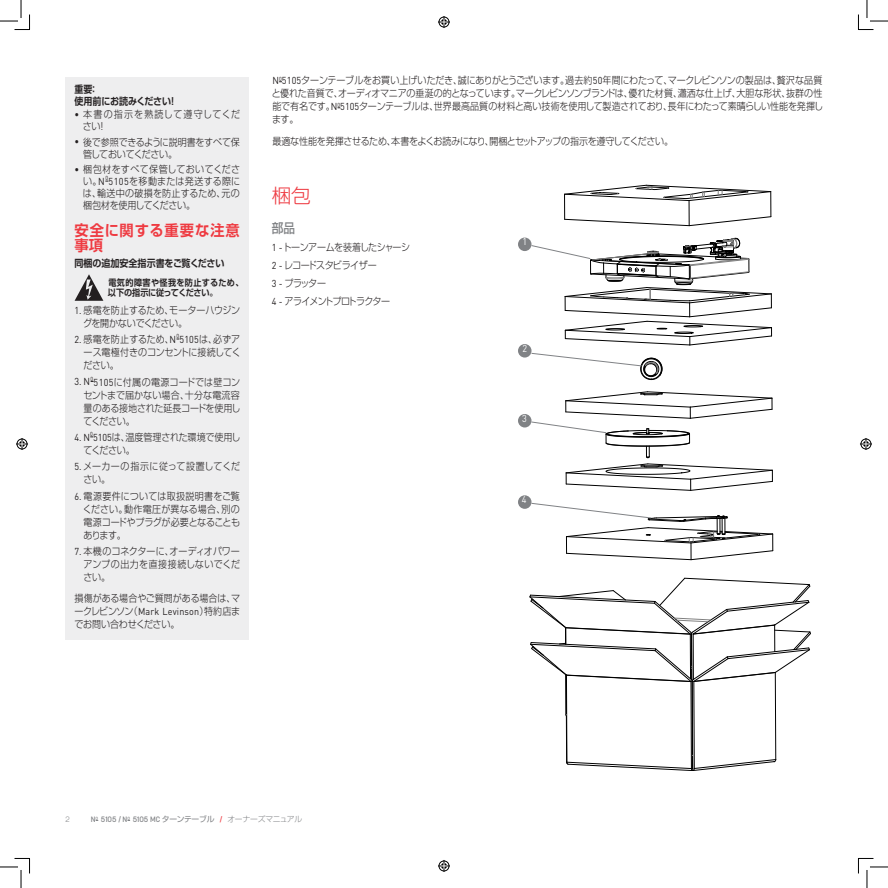
<style>
.page{position:relative;width:888px;height:888px;background:#fff}
.page>*{position:absolute;margin:0;border:0;box-sizing:border-box;transform-origin:0 0}
.t1{font:300 19.5px "Shin Go Pro";color:#ee3a41}
.t2{font:700 15px/15px "Shin Go Pro De";letter-spacing:.07em;color:#ee3a41;scale:.95 1}
.t3{font:500 13px "Shin Go Pro";color:#808285;scale:.9 1}
.t4{font:300 10px/13px "Shin Go Pro";letter-spacing:-.015em;color:#231f20;text-align:justify;scale:.9 1}
.t5{font:300 10px/18px "Shin Go Pro";letter-spacing:-.065em;color:#231f20;scale:.9 1}
.t6{font:300 10px "Shin Go Pro";letter-spacing:-.035em;color:#231f20;scale:.9 1}
.t7{font:300 10px/12px "Shin Go Pro";letter-spacing:.04em;color:#231f20;text-align:right;scale:.9 1}
.t8{font:700 10px/12px "Shin Go Pro De";color:#231f20;scale:.9 1}
.t9{font:300 10px/13px "Shin Go Pro";letter-spacing:.035em;color:#231f20;scale:.9 1}
.t10{font:300 10px "Shin Go Pro";letter-spacing:.01em;color:#231f20;scale:.9 1}
.t11{font:300 10px/12px "Shin Go Pro";letter-spacing:.115em;color:#231f20;scale:.9 1}
.t12{font:10px "DINOT";color:#fff;scale:.9 1}
.t13{font:700 9px/10px "Shin Go Pro De";letter-spacing:.02em;color:#231f20;scale:.9 1}
.t14{font:500 7.8px "Korolev";color:#808285}
.t15{font:300 7.8px "Korolev";color:#808285}
.t16{font:5.8px "DINOT";color:#231f20;scale:.9 1}
.s1{font-family:"DINOT";font-weight:400}
.s2{font-family:"Shin Go Pro";font-weight:400}
.s3{color:#ee3a41}
.s4{font-family:"Shin Go Pro";font-weight:300}
</style>
<div class="page">
<div style="left:66px;top:77px;width:183px;height:562px;background:#eeeeef"></div>
<svg style="left:75px;top:274px;width:28px;height:26px"></svg>
<svg style="left:564px;top:184px;width:207px;height:42px"></svg>
<svg style="left:529px;top:577px;width:281px;height:194px"></svg>
<div style="left:517px;top:237px;width:14px;height:14px;background:#808285;border-radius:50%"></div>
<div style="left:517px;top:344px;width:14px;height:13px;background:#808285;border-radius:50%"></div>
<div style="left:517px;top:414px;width:14px;height:13px;background:#808285;border-radius:50%"></div>
<div style="left:517px;top:495px;width:14px;height:13px;background:#808285;border-radius:50%"></div>
<svg style="left:530px;top:237px;width:241px;height:108px"></svg>
<svg style="left:530px;top:391px;width:242px;height:99px"></svg>
<svg style="left:530px;top:502px;width:243px;height:58px"></svg>
<svg style="left:530px;top:352px;width:133px;height:28px"></svg>
<svg style="left:0;top:0;width:30px;height:30px"></svg>
<svg style="left:0;top:858px;width:30px;height:29px"></svg>
<svg style="left:858px;top:0;width:29px;height:30px"></svg>
<svg style="left:858px;top:858px;width:29px;height:29px"></svg>
<svg style="left:438px;top:16px;width:12px;height:12px"></svg>
<svg style="left:438px;top:860px;width:12px;height:11px"></svg>
<svg style="left:16px;top:438px;width:12px;height:12px"></svg>
<svg style="left:860px;top:438px;width:11px;height:12px"></svg>
<p class="t8" style="left:75px;top:82px;width:115px">重要：<br>使用前にお読みください！</p>
<p class="t11" style="left:83px;top:107px;width:176px;text-indent:-8px"><span class="s1">•</span> 本書の指示を熟読して遵守してください！</p>
<p class="t4" style="left:83px;top:135px;width:176px;line-height:12px;text-indent:-9px"><span class="s1">•</span> 後で参照できるように説明書をすべて保管しておいてください。</p>
<p class="t7" style="left:75px;top:162px;width:185px"><span class="s1">•</span> 梱包材をすべて保管しておいてください。<span class="s1">N 5105</span>を移動または発送する際に</p>
<p class="t16" style="left:105px;top:174px;width:5px">0</p>
<p class="t4" style="left:83px;top:186px;width:176px;line-height:12px">は、輸送中の破損を防止するため、元の梱包材を使用してください。</p>
<h2 class="t2" style="left:75px;top:220px;width:175px">安全に関する重要な注意事項</h2>
<p class="t8" style="left:75px;top:256px;width:168px">同梱の追加安全指示書をご覧ください</p>
<p class="t13" style="left:108px;top:276px;width:152px">電気的障害や怪我を防止するため、以下の指示に従ってください。</p>
<p class="t4" style="left:83px;top:302px;width:176px;text-indent:-8px"><span class="s1">1.</span> 感電を防止するため、モーターハウジングを開かないでください。</p>
<p class="t4" style="left:75px;top:331px;width:185px"><span class="s1">2.</span> 感電を防止するため、<span class="s1">N 5105</span>は、必ずア</p>
<p class="t16" style="left:176px;top:332px;width:5px">0</p>
<p class="t4" style="left:83px;top:344px;width:176px">ース電極付きのコンセントに接続してください。</p>
<p class="t10" style="left:75px;top:373px;width:185px"><span class="s1">3. N 5105</span>に付属の電源コードでは壁コン</p>
<p class="t16" style="left:91px;top:374px;width:5px">0</p>
<p class="t4" style="left:83px;top:387px;width:176px">セントまで届かない場合、十分な電流容量のある接地された延長コードを使用してください。</p>
<p class="t4" style="left:74px;top:429px;width:186px"><span class="s1">4. N 5105</span>は、温度管理された環境で使用し</p>
<p class="t16" style="left:90px;top:430px;width:5px">0</p>
<p class="t4" style="left:83px;top:442px;width:59px">てください。</p>
<p class="t9" style="left:83px;top:458px;width:175px;text-indent:-9px"><span class="s1">5.</span> メーカーの指示に従って設置してください。</p>
<p class="t4" style="left:83px;top:488px;width:176px;text-indent:-8px"><span class="s1">6.</span> 電源要件については取扱説明書をご覧ください。動作電圧が異なる場合、別の電源コードやプラグが必要となることもあります。</p>
<p class="t4" style="left:83px;top:543px;width:175px;text-indent:-9px"><span class="s1">7.</span> 本機のコネクターに、オーディオパワーアンプの出力を直接接続しないでください。</p>
<p class="t4" style="left:74px;top:590px;width:186px">損傷がある場合やご質問がある場合は、マークレビンソン（<span class="s1">Mark Levinson</span>）特約店までお問い合わせください。</p>
<p class="t4" style="left:272px;top:73px;width:613px"><span class="s1">N</span><sup>0</sup><span class="s1">5105</span>ターンテーブルをお買い上げいただき、誠にありがとうございます。過去約<span class="s1">50</span>年間にわたって、マークレビンソンの製品は、贅沢な品質と優れた音質で、オーディオマニアの垂涎の的となっています。マークレビンソンブランドは、優れた材質、瀟洒な仕上げ、大胆な形状、抜群の性能で有名です。<span class="s1">N</span><sup>0</sup><span class="s1">5105</span>ターンテーブルは、世界最高品質の材料と高い技術を使用して製造されており、長年にわたって素晴らしい性能を発揮します。</p>
<p class="t6" style="left:272px;top:133px;width:446px">最適な性能を発揮させるため、本書をよくお読みになり、開梱とセットアップの指示を遵守してください。</p>
<h1 class="t1" style="left:271px;top:180px;width:40px">梱包</h1>
<h3 class="t3" style="left:271px;top:217px;width:27px">部品</h3>
<p class="t5" style="left:271px;top:236px;width:155px"><span class="s1">1 -</span> トーンアームを装着したシャーシ<br><span class="s1">2 -</span> レコードスタビライザー<br><span class="s1">3 -</span> プラッター<br><span class="s1">4 -</span> アライメントプロトラクター</p>
<p class="t12" style="left:522px;top:235px;width:7px">1</p>
<p class="t12" style="left:522px;top:341px;width:7px">2</p>
<p class="t12" style="left:522px;top:411px;width:7px">3</p>
<p class="t12" style="left:521px;top:492px;width:7px">4</p>
<p class="t15" style="left:66px;top:814px;width:6px">2</p>
<p class="t14" style="left:91px;top:814px;width:213px">N<sup>0</sup> 5105 / N<sup>0</sup> 5105 MC <span class="s2">ターンテーブル</span> <span class="s3">/</span> <span class="s4">オーナーズマニュアル</span></p>
</div>
